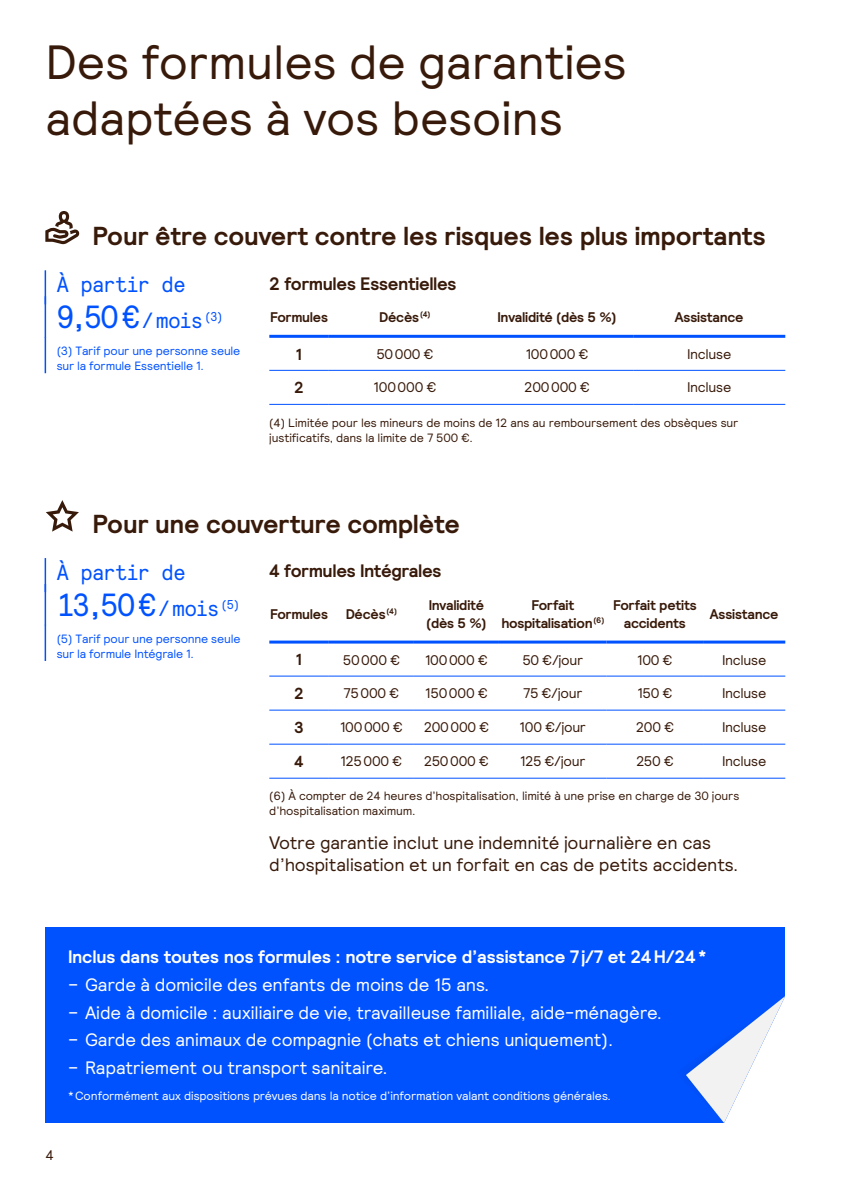
<style>
.page{position:relative;width:842px;height:1191px;background:#fff}
.page>*{position:absolute;margin:0;border:0;box-sizing:border-box;transform-origin:0 0}
.Titles___Highlights{font:48px/56px "Relative";letter-spacing:-.005em;color:#381a0a}
.Définition__nota__co{font:32px "Relative Mono 11 Pitch";color:#0052ff}
.Niveau_1__book__-_16{font:700 26px "Relative";letter-spacing:-.01em;color:#381a0a}
.Définition__nota__co-2{font:22px "Relative Mono 11 Pitch";letter-spacing:-.025em;color:#0052ff}
.t1{font:18px "Relative";letter-spacing:-.01em;color:#fff}
.Txt_courant__brun__b{font:18px/22px "Relative";letter-spacing:-.005em;color:#381a0a}
.Txt_courant__brun__b-2{font:700 18px "Relative";letter-spacing:-.01em;color:#fff}
.tab_niveau_1{font:700 18px "Relative";letter-spacing:-.02em;color:#381a0a}
.tab_niveau_3{font:700 16px "Relative";color:#381a0a}
.tab_niveau_3-2{font:14px "Relative";letter-spacing:-.015em;color:#381a0a}
.tab_niveau_2{font:700 14px/18px "Relative";letter-spacing:-.015em;color:#381a0a;text-align:center}
.Note__brun__book{font:12px/15px "Relative";letter-spacing:-.01em;color:#381a0a}
.Note__brun__book-2{font:12px/15px "Relative";letter-spacing:-.015em;color:#0052ff}
.Note__brun__book-3{font:12px "Relative";letter-spacing:-.01em;color:#fff}
.s1{font-size:22px}
</style>
<div class="page">
<svg style="left:46px;top:500px;width:33px;height:31px"></svg>
<hr style="left:269px;top:640px;width:60px;height:3px;background:#0052ff">
<hr style="left:329px;top:640px;width:85px;height:3px;background:#0052ff">
<hr style="left:414px;top:640px;width:85px;height:3px;background:#0052ff">
<hr style="left:499px;top:640px;width:108px;height:3px;background:#0052ff">
<hr style="left:607px;top:640px;width:96px;height:3px;background:#0052ff">
<hr style="left:703px;top:640px;width:82px;height:3px;background:#0052ff">
<hr style="left:269px;top:676px;width:60px;height:1px;background:#0052ff">
<hr style="left:269px;top:710px;width:60px;height:1px;background:#0052ff">
<hr style="left:269px;top:744px;width:60px;height:1px;background:#0052ff">
<hr style="left:269px;top:778px;width:60px;height:1px;background:#0052ff">
<hr style="left:329px;top:676px;width:85px;height:1px;background:#0052ff">
<hr style="left:414px;top:676px;width:85px;height:1px;background:#0052ff">
<hr style="left:499px;top:676px;width:108px;height:1px;background:#0052ff">
<hr style="left:607px;top:676px;width:96px;height:1px;background:#0052ff">
<hr style="left:703px;top:676px;width:82px;height:1px;background:#0052ff">
<hr style="left:329px;top:710px;width:85px;height:1px;background:#0052ff">
<hr style="left:414px;top:710px;width:85px;height:1px;background:#0052ff">
<hr style="left:499px;top:710px;width:108px;height:1px;background:#0052ff">
<hr style="left:607px;top:710px;width:96px;height:1px;background:#0052ff">
<hr style="left:703px;top:710px;width:82px;height:1px;background:#0052ff">
<hr style="left:329px;top:744px;width:85px;height:1px;background:#0052ff">
<hr style="left:414px;top:744px;width:85px;height:1px;background:#0052ff">
<hr style="left:499px;top:744px;width:108px;height:1px;background:#0052ff">
<hr style="left:607px;top:744px;width:96px;height:1px;background:#0052ff">
<hr style="left:703px;top:744px;width:82px;height:1px;background:#0052ff">
<hr style="left:329px;top:778px;width:85px;height:1px;background:#0052ff">
<hr style="left:414px;top:778px;width:85px;height:1px;background:#0052ff">
<hr style="left:499px;top:778px;width:108px;height:1px;background:#0052ff">
<hr style="left:607px;top:778px;width:96px;height:1px;background:#0052ff">
<hr style="left:703px;top:778px;width:82px;height:1px;background:#0052ff">
<hr style="left:45px;top:558px;width:1px;height:34px;background:#0052ff">
<hr style="left:45px;top:584px;width:1px;height:41px;background:#0052ff">
<hr style="left:45px;top:625px;width:1px;height:36px;background:#0052ff">
<svg style="left:45px;top:211px;width:34px;height:33px"></svg>
<hr style="left:269px;top:335px;width:60px;height:3px;background:#0052ff">
<hr style="left:329px;top:335px;width:152px;height:3px;background:#0052ff">
<hr style="left:481px;top:335px;width:152px;height:3px;background:#0052ff">
<hr style="left:633px;top:335px;width:152px;height:3px;background:#0052ff">
<hr style="left:269px;top:370px;width:60px;height:1px;background:#0052ff">
<hr style="left:269px;top:404px;width:60px;height:1px;background:#0052ff">
<hr style="left:329px;top:370px;width:152px;height:1px;background:#0052ff">
<hr style="left:481px;top:370px;width:152px;height:1px;background:#0052ff">
<hr style="left:633px;top:370px;width:152px;height:1px;background:#0052ff">
<hr style="left:329px;top:404px;width:152px;height:1px;background:#0052ff">
<hr style="left:481px;top:404px;width:152px;height:1px;background:#0052ff">
<hr style="left:633px;top:404px;width:152px;height:1px;background:#0052ff">
<hr style="left:45px;top:270px;width:1px;height:34px;background:#0052ff">
<hr style="left:45px;top:296px;width:1px;height:41px;background:#0052ff">
<hr style="left:45px;top:337px;width:1px;height:36px;background:#0052ff">
<div style="left:45px;top:928px;width:740px;height:195px;background:#0052ff"></div>
<svg style="left:686px;top:996px;width:99px;height:127px"></svg>
<p class="Titles___Highlights" style="left:45px;top:32px;width:583px">Des formules de garanties adaptées à vos besoins</p>
<p class="Niveau_1__book__-_16" style="left:93px;top:219px;width:675px">Pour être couvert contre les risques les plus importants</p>
<p class="tab_niveau_1" style="left:269px;top:271px;width:189px">2 formules Essentielles</p>
<p class="tab_niveau_2" style="left:270px;top:308px;width:60px">Formules</p>
<p class="tab_niveau_2" style="left:379px;top:308px;width:53px">Décès<sup>(4)</sup></p>
<p class="tab_niveau_2" style="left:497px;top:308px;width:121px">Invalidité (dès 5 %)</p>
<p class="tab_niveau_2" style="left:675px;top:308px;width:70px">Assistance</p>
<p class="tab_niveau_3" style="left:296px;top:343px;width:8px">1</p>
<p class="tab_niveau_3-2" style="left:376px;top:345px;width:59px">50000 €</p>
<p class="tab_niveau_3-2" style="left:526px;top:345px;width:64px">100000 €</p>
<p class="tab_niveau_3-2" style="left:687px;top:345px;width:46px">Incluse</p>
<p class="tab_niveau_3" style="left:294px;top:377px;width:11px">2</p>
<p class="tab_niveau_3-2" style="left:374px;top:378px;width:64px">100000 €</p>
<p class="tab_niveau_3-2" style="left:524px;top:378px;width:67px">200000 €</p>
<p class="tab_niveau_3-2" style="left:687px;top:378px;width:46px">Incluse</p>
<p class="Note__brun__book" style="left:269px;top:414px;width:471px">(4) Limitée pour les mineurs de moins de 12 ans au remboursement des obsèques sur justificatifs, dans la limite de 7 500 €.</p>
<p class="Définition__nota__co-2" style="left:57px;top:270px;width:130px">À partir de</p>
<p class="Définition__nota__co" style="left:57px;top:296px;width:168px">9,5O€<span class="s1">/mois</span><sup>(3)</sup></p>
<p class="Note__brun__book-2" style="left:57px;top:343px;width:185px">(3) Tarif pour une personne seule sur la formule Essentielle 1.</p>
<p class="Niveau_1__book__-_16" style="left:93px;top:506px;width:369px">Pour une couverture complète</p>
<p class="tab_niveau_1" style="left:269px;top:559px;width:174px">4 formules Intégrales</p>
<p class="tab_niveau_2" style="left:270px;top:605px;width:60px">Formules</p>
<p class="tab_niveau_2" style="left:346px;top:605px;width:53px">Décès<sup>(4)</sup></p>
<p class="tab_niveau_2" style="left:426px;top:596px;width:62px;text-align:left">Invalidité (dès 5 %)</p>
<p class="tab_niveau_2" style="left:501px;top:596px;width:104px">Forfait hospitalisation<sup>(6)</sup></p>
<p class="tab_niveau_2" style="left:613px;top:596px;width:85px">Forfait petits accidents</p>
<p class="tab_niveau_2" style="left:710px;top:605px;width:70px">Assistance</p>
<p class="tab_niveau_3" style="left:296px;top:649px;width:8px">1</p>
<p class="tab_niveau_3-2" style="left:343px;top:650px;width:59px">50000 €</p>
<p class="tab_niveau_3-2" style="left:425px;top:650px;width:64px">100000 €</p>
<p class="tab_niveau_3-2" style="left:522px;top:650px;width:62px">50 €/jour</p>
<p class="tab_niveau_3-2" style="left:637px;top:650px;width:37px">100 €</p>
<p class="tab_niveau_3-2" style="left:722px;top:650px;width:46px">Incluse</p>
<p class="tab_niveau_3" style="left:294px;top:682px;width:11px">2</p>
<p class="tab_niveau_3-2" style="left:344px;top:684px;width:57px">75000 €</p>
<p class="tab_niveau_3-2" style="left:425px;top:684px;width:64px">150000 €</p>
<p class="tab_niveau_3-2" style="left:523px;top:684px;width:61px">75 €/jour</p>
<p class="tab_niveau_3-2" style="left:637px;top:684px;width:36px">150 €</p>
<p class="tab_niveau_3-2" style="left:722px;top:684px;width:46px">Incluse</p>
<p class="tab_niveau_3" style="left:294px;top:716px;width:11px">3</p>
<p class="tab_niveau_3-2" style="left:340px;top:718px;width:64px">100000 €</p>
<p class="tab_niveau_3-2" style="left:424px;top:718px;width:67px">200000 €</p>
<p class="tab_niveau_3-2" style="left:520px;top:718px;width:68px">100 €/jour</p>
<p class="tab_niveau_3-2" style="left:636px;top:718px;width:40px">200 €</p>
<p class="tab_niveau_3-2" style="left:722px;top:718px;width:46px">Incluse</p>
<p class="tab_niveau_3" style="left:294px;top:750px;width:11px">4</p>
<p class="tab_niveau_3-2" style="left:341px;top:752px;width:63px">125000 €</p>
<p class="tab_niveau_3-2" style="left:424px;top:752px;width:66px">250000 €</p>
<p class="tab_niveau_3-2" style="left:520px;top:752px;width:67px">125 €/jour</p>
<p class="tab_niveau_3-2" style="left:636px;top:752px;width:39px">250 €</p>
<p class="tab_niveau_3-2" style="left:722px;top:752px;width:46px">Incluse</p>
<p class="Note__brun__book" style="left:269px;top:788px;width:472px">(6) À compter de 24 heures d’hospitalisation, limité à une prise en charge de 30 jours d’hospitalisation maximum.</p>
<p class="Txt_courant__brun__b" style="left:269px;top:831px;width:470px">Votre garantie inclut une indemnité journalière en cas d’hospitalisation et un forfait en cas de petits accidents.</p>
<p class="Définition__nota__co-2" style="left:57px;top:558px;width:130px">À partir de</p>
<p class="Définition__nota__co" style="left:57px;top:584px;width:185px">13,5O€<span class="s1">/mois</span><sup>(5)</sup></p>
<p class="Note__brun__book-2" style="left:57px;top:630px;width:185px">(5) Tarif pour une personne seule sur la formule Intégrale 1.</p>
<p class="Txt_courant__brun__b-2" style="left:68px;top:945px;width:640px">Inclus dans toutes nos formules : notre service d’assistance 7j/7 et 24H/24*</p>
<p class="t1" style="left:68px;top:973px;width:423px">– Garde à domicile des enfants de moins de 15 ans.</p>
<p class="t1" style="left:68px;top:1000px;width:596px">– Aide à domicile : auxiliaire de vie, travailleuse familiale, aide-ménagère.</p>
<p class="t1" style="left:68px;top:1028px;width:547px">– Garde des animaux de compagnie (chats et chiens uniquement).</p>
<p class="t1" style="left:68px;top:1056px;width:321px">– Rapatriement ou transport sanitaire.</p>
<p class="Note__brun__book-3" style="left:68px;top:1088px;width:544px">*Conformément aux dispositions prévues dans la notice d’information valant conditions générales.</p>
<p class="tab_niveau_3-2" style="left:45px;top:1145px;width:10px">4</p>
</div>
